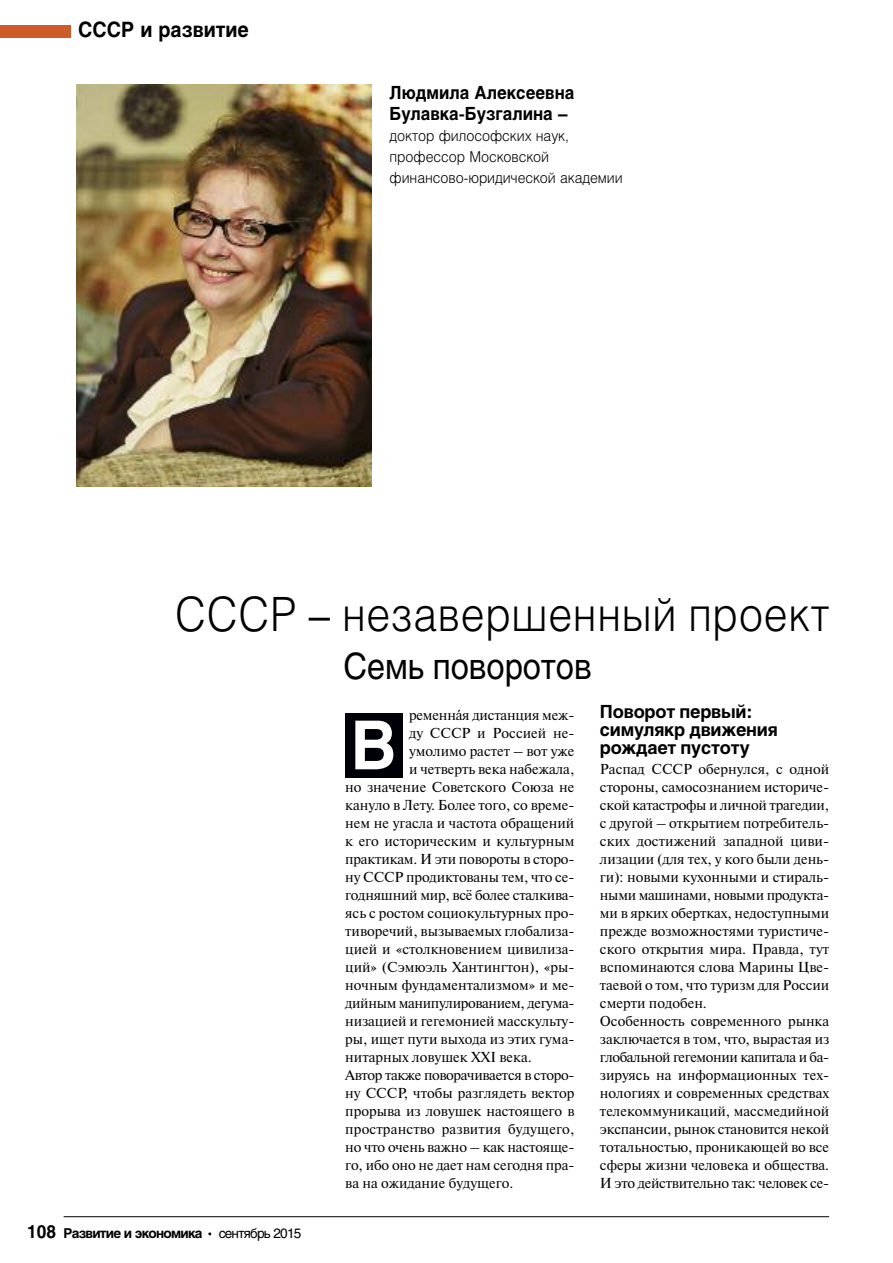
<style>
.page{position:relative;width:893px;height:1263px;background:#fff}
.page>*{position:absolute;margin:0;border:0;box-sizing:border-box;transform-origin:0 0}
.t1{font:700 67.05px "Helios";color:#fff;scale:.94 1}
.t2{font:300 47.25px "Helios";letter-spacing:.015em;color:#000;scale:.9 1}
.t3{font:36px "Helios";color:#000;scale:.9 1}
.t4{font:700 21px "Helios";color:#000;scale:.93 1}
.t5{font:700 18px/18px "Helios";letter-spacing:-.01em;color:#000}
.t6{font:700 18px/21px "Helios";letter-spacing:-.01em;color:#000;scale:.93 1}
.t7{font:300 15px/21px "Helios";letter-spacing:-.005em;color:#000;scale:.93 1}
.t8{font:14.4px/18px "Newton C";color:#000}
.t9{font:14.4px "Newton C";letter-spacing:-.025em;color:#000}
.t10{font:700 13.5px "Helios";letter-spacing:-.055em;color:#000}
.s1{font-size:18px}
.s2{font-weight:400}
</style>
<div class="page">
<hr style="left:64px;top:1216px;width:765px;height:1px;background:#000">
<div style="left:0;top:26px;width:70px;height:12px;background:#ce5c28"></div>
<img style="left:77px;top:84px;width:294px;height:403px">
<div style="left:345px;top:713px;width:58px;height:65px;background:#000107"></div>
<h3 class="t4" style="left:78px;top:22px;width:185px">СССР и развитие</h3>
<p class="t6" style="left:390px;top:84px;width:200px">Людмила Алексеевна<br>Булавка-Бузгалина –</p>
<p class="t7" style="left:390px;top:127px;width:252px">доктор философских наук, профессор Московской финансово-юридической академии</p>
<h2 class="t2" style="left:175px;top:597px;width:728px">СССР – незавершенный проект</h2>
<h3 class="t3" style="left:344px;top:653px;width:277px">Семь поворотов</h3>
<p class="t10" style="left:27px;top:1228px;width:276px"><span class="s1">108</span> Развитие и экономика <span class="s2">сентябрь 2015</span></p>
<p class="t8" style="left:409px;top:706px;width:167px">ременная дистанция меж-</p>
<p class="t8" style="left:409px;top:724px;width:167px">ду СССР и Россией не-</p>
<p class="t8" style="left:409px;top:742px;width:167px">умолимо растет – вот уже</p>
<p class="t8" style="left:409px;top:760px;width:167px">и четверть века набежала,</p>
<p class="t8" style="left:345px;top:778px;width:231px">но значение Советского Союза не</p>
<p class="t8" style="left:345px;top:796px;width:231px">кануло в Лету. Более того, со време-</p>
<p class="t8" style="left:345px;top:814px;width:231px">нем не угасла и частота обращений</p>
<p class="t8" style="left:345px;top:832px;width:231px">к его историческим и культурным</p>
<p class="t8" style="left:345px;top:850px;width:231px">практикам. И эти повороты в сторо-</p>
<p class="t8" style="left:345px;top:868px;width:231px">ну СССР продиктованы тем, что се-</p>
<p class="t8" style="left:345px;top:886px;width:231px">годняшний мир, всё более сталкива-</p>
<p class="t8" style="left:345px;top:904px;width:231px">ясь с ростом социокультурных про-</p>
<p class="t8" style="left:345px;top:922px;width:231px">тиворечий, вызываемых глобализа-</p>
<p class="t8" style="left:345px;top:940px;width:231px">цией и «столкновением цивилиза-</p>
<p class="t8" style="left:345px;top:958px;width:231px">ций» (Сэмюэль Хантингтон), «ры-</p>
<p class="t8" style="left:345px;top:976px;width:231px">ночным фундаментализмом» и ме-</p>
<p class="t9" style="left:345px;top:995px;width:231px">дийным манипулированием, дегума-</p>
<p class="t8" style="left:345px;top:1012px;width:231px">низацией и гегемонией масскульту-</p>
<p class="t8" style="left:345px;top:1030px;width:231px">ры, ищет пути выхода из этих гума-</p>
<p class="t8" style="left:345px;top:1048px;width:188px">нитарных ловушек XXI века.</p>
<p class="t9" style="left:345px;top:1067px;width:231px">Автор также поворачивается в сторо-</p>
<p class="t8" style="left:345px;top:1084px;width:231px">ну СССР, чтобы разглядеть вектор</p>
<p class="t8" style="left:345px;top:1102px;width:231px">прорыва из ловушек настоящего в</p>
<p class="t8" style="left:345px;top:1120px;width:231px">пространство развития будущего,</p>
<p class="t8" style="left:345px;top:1138px;width:231px">но что очень важно – как настояще-</p>
<p class="t8" style="left:345px;top:1156px;width:231px">го, ибо оно не дает нам сегодня пра-</p>
<p class="t8" style="left:345px;top:1174px;width:170px">ва на ожидание будущего.</p>
<h1 class="t1" style="left:351px;top:721px;width:50px">В</h1>
<p class="t5" style="left:600px;top:705px;width:179px">Поворот первый: симулякр движения рождает пустоту</p>
<p class="t8" style="left:600px;top:760px;width:231px">Распад СССР обернулся, с одной стороны, самосознанием историче&shy;ской катастрофы и личной трагедии, с другой – открытием потребитель&shy;ских достижений западной циви&shy;лизации (для тех, у кого были день&shy;ги): новыми кухонными и стираль&shy;ными машинами, новыми продукта&shy;ми в ярких обертках, недоступными прежде возможностями туристиче&shy;ского открытия мира. Правда, тут вспоминаются слова Марины Цве&shy;таевой о том, что туризм для России смерти подобен.<br>Особенность современного рынка заключается в том, что, вырастая из глобальной гегемонии капитала и ба&shy;зируясь на информационных тех&shy;нологиях и современных средствах телекоммуникаций, массмедийной экспансии, рынок становится некой тотальностью, проникающей во все сферы жизни человека и общества.<br>И это действительно так: человек се-</p>
</div>
